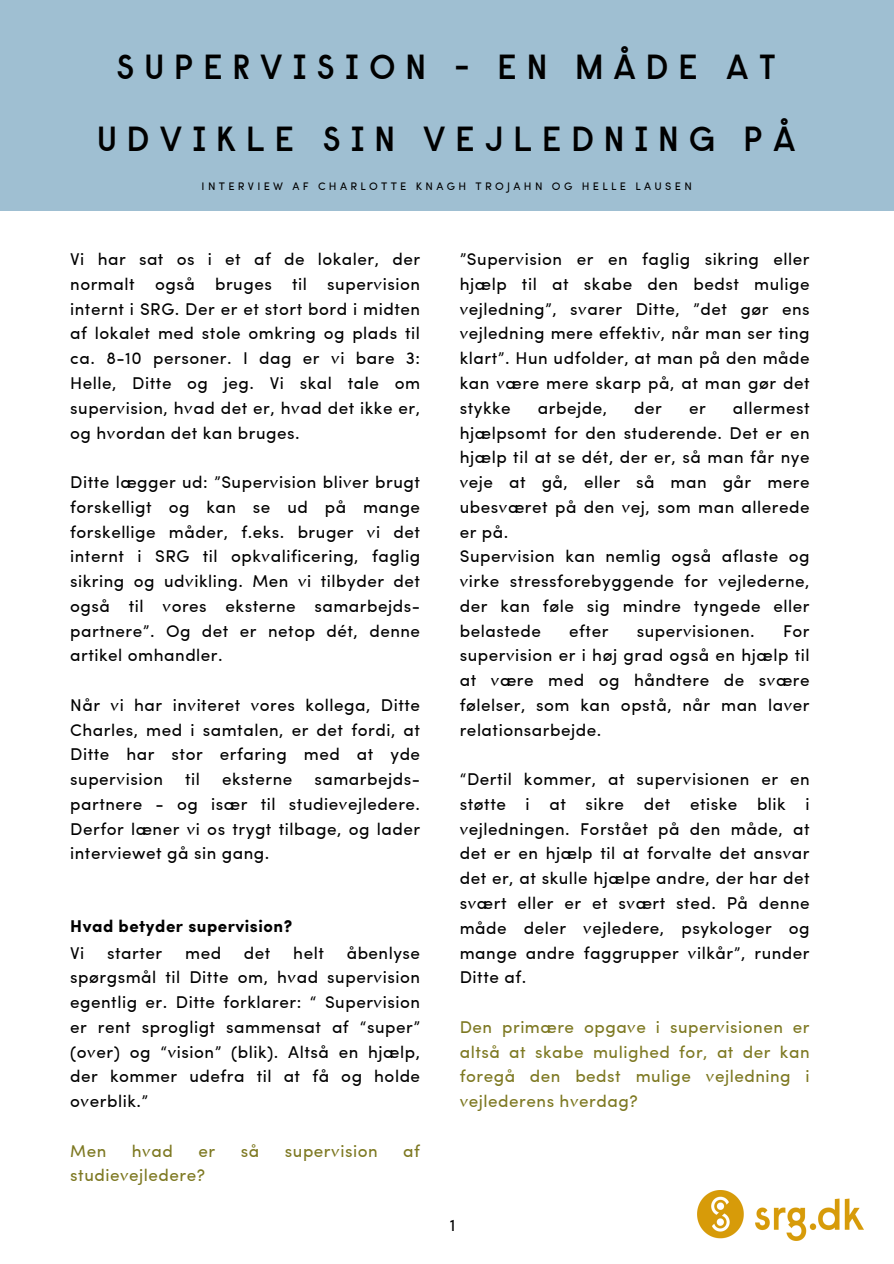
<style>
.page{position:relative;width:894px;height:1264px;background:#fff}
.page>*{position:absolute;margin:0;border:0;box-sizing:border-box;transform-origin:0 0}
.t1{font:600 33.9px/71.2px "Raisonne Pro";letter-spacing:.3em;color:#000;text-align:center}
.t2{font:17.1px/24.8px "Sofia Pro";letter-spacing:.03em;color:#000;text-align:justify}
.t3{font:17.1px/24.8px "Sofia Pro";letter-spacing:.03em;color:#7d7821;text-align:justify}
.t4{font:700 17.1px/27px "Sofia Pro";letter-spacing:.03em;color:#000}
.t5{font:16.95px "Sofia Pro";color:#000}
.t6{font:10.95px "Sofia Pro";letter-spacing:.3em;color:#000}
.s1{font-weight:400}
</style>
<div class="page">
<div style="left:0;top:0;width:893px;height:210px;background:#9fbfd2"></div>
<img style="left:697px;top:1190px;width:166px;height:50px">
<h1 class="t1" style="left:97px;top:36px;width:699px">SUPERVISION - EN MÅDE AT<br>UDVIKLE SIN VEJLEDNING PÅ</h1>
<h1 class="t6" style="left:201px;top:178px;width:491px">INTERVIEW AF CHARLOTTE KNAGH TROJAHN OG HELLE LAUSEN</h1>
<h1 class="t2" style="left:70px;top:246px;width:351px">Vi har sat os i et af de lokaler, der normalt også bruges til supervision internt i SRG. Der er et stort bord i midten af lokalet med stole omkring og plads til ca. 8-10 personer. I dag er vi bare 3:<br>Helle, Ditte og jeg. Vi skal tale om supervision, hvad det er, hvad det ikke er, og hvordan det kan bruges.</h1>
<h1 class="t2" style="left:70px;top:468px;width:351px">Ditte lægger ud: ”Supervision bliver brugt forskelligt og kan se ud på mange forskellige måder, f.eks. bruger vi det internt i SRG til opkvalificering, faglig sikring og udvikling. Men vi tilbyder det også til vores eksterne samarbejds&shy;partnere”. Og det er netop dét, denne artikel omhandler.</h1>
<h1 class="t2" style="left:70px;top:691px;width:351px">Når vi har inviteret vores kollega, Ditte Charles, med i samtalen, er det fordi, at Ditte har stor erfaring med at yde supervision</h1>
<h1 class="t2" style="left:70px;top:765px;width:351px;text-indent:244px">samarbejds&shy;partnere - og især til studievejledere.<br>Derfor læner vi os trygt tilbage, og lader interviewet gå sin gang.</h1>
<h1 class="t2" style="left:185px;top:765px;width:16px">til</h1>
<h1 class="t2" style="left:222px;top:765px;width:72px">eksterne</h1>
<h1 class="t4" style="left:70px;top:913px;width:223px">Hvad betyder supervision?<br><span class="s1">Vi</span></h1>
<h1 class="t2" style="left:70px;top:939px;width:351px;text-indent:276px">åbenlyse spørgsmål til Ditte om, hvad supervision egentlig er. Ditte forklarer: “ Supervision er rent sprogligt sammensat af “super” (over) og “vision” (blik). Altså en hjælp, der kommer udefra til at få og holde overblik.”</h1>
<h1 class="t3" style="left:70px;top:1137px;width:38px">Men</h1>
<h1 class="t3" style="left:132px;top:1137px;width:43px">hvad</h1>
<h1 class="t3" style="left:198px;top:1137px;width:18px">er</h1>
<h1 class="t3" style="left:241px;top:1137px;width:20px">så</h1>
<h1 class="t3" style="left:285px;top:1137px;width:94px">supervision</h1>
<h1 class="t3" style="left:403px;top:1137px;width:18px">af</h1>
<h1 class="t3" style="left:70px;top:1161px;width:136px">studievejledere?</h1>
<h1 class="t2" style="left:107px;top:939px;width:57px">starter</h1>
<h1 class="t2" style="left:185px;top:939px;width:37px">med</h1>
<h1 class="t2" style="left:244px;top:939px;width:28px">det</h1>
<h1 class="t2" style="left:293px;top:939px;width:32px">helt</h1>
<p class="t2" style="left:459px;top:246px;width:351px">”Supervision er en faglig sikring eller hjælp til at skabe den bedst mulige vejledning”, svarer Ditte, ”det gør ens vejledning mere effektiv, når man ser ting klart”. Hun udfolder, at man på den måde kan være mere skarp på, at man gør det stykke</p>
<p class="t2" style="left:459px;top:394px;width:351px;text-align:left;text-indent:273px">allermest hjælpsomt for den studerende. Det er en hjælp til at se dét, der er, så man får nye veje at gå, eller så man går mere ubesværet på den vej, som man allerede er på.<br>Supervision kan nemlig også aflaste og virke stressforebyggende for vejlederne, der kan føle sig mindre tyngede eller belastede</p>
<p class="t2" style="left:537px;top:394px;width:71px">arbejde,</p>
<p class="t2" style="left:634px;top:394px;width:29px">der</p>
<p class="t2" style="left:688px;top:394px;width:18px">er</p>
<p class="t2" style="left:569px;top:617px;width:41px">efter</p>
<p class="t2" style="left:636px;top:617px;width:119px">supervisionen.</p>
<p class="t2" style="left:459px;top:617px;width:351px;text-indent:323px">For supervision er i høj grad også en hjælp til at være med og håndtere de svære følelser, som kan opstå, når man laver relationsarbejde.</p>
<p class="t2" style="left:459px;top:765px;width:351px">“Dertil kommer, at supervisionen er en støtte i at sikre det etiske blik i vejledningen. Forstået på den måde, at det er en hjælp til at forvalte det ansvar det er, at skulle hjælpe andre, der har det svært eller er et svært sted. På denne måde deler vejledere, psykologer og mange andre faggrupper vilkår”, runder Ditte af.</p>
<h1 class="t3" style="left:459px;top:1013px;width:351px">Den primære opgave i supervisionen er altså at skabe mulighed for, at der kan foregå den bedst mulige vejledning i vejlederens hverdag?</h1>
<p class="t5" style="left:449px;top:1212px;width:7px">1</p>
</div>
